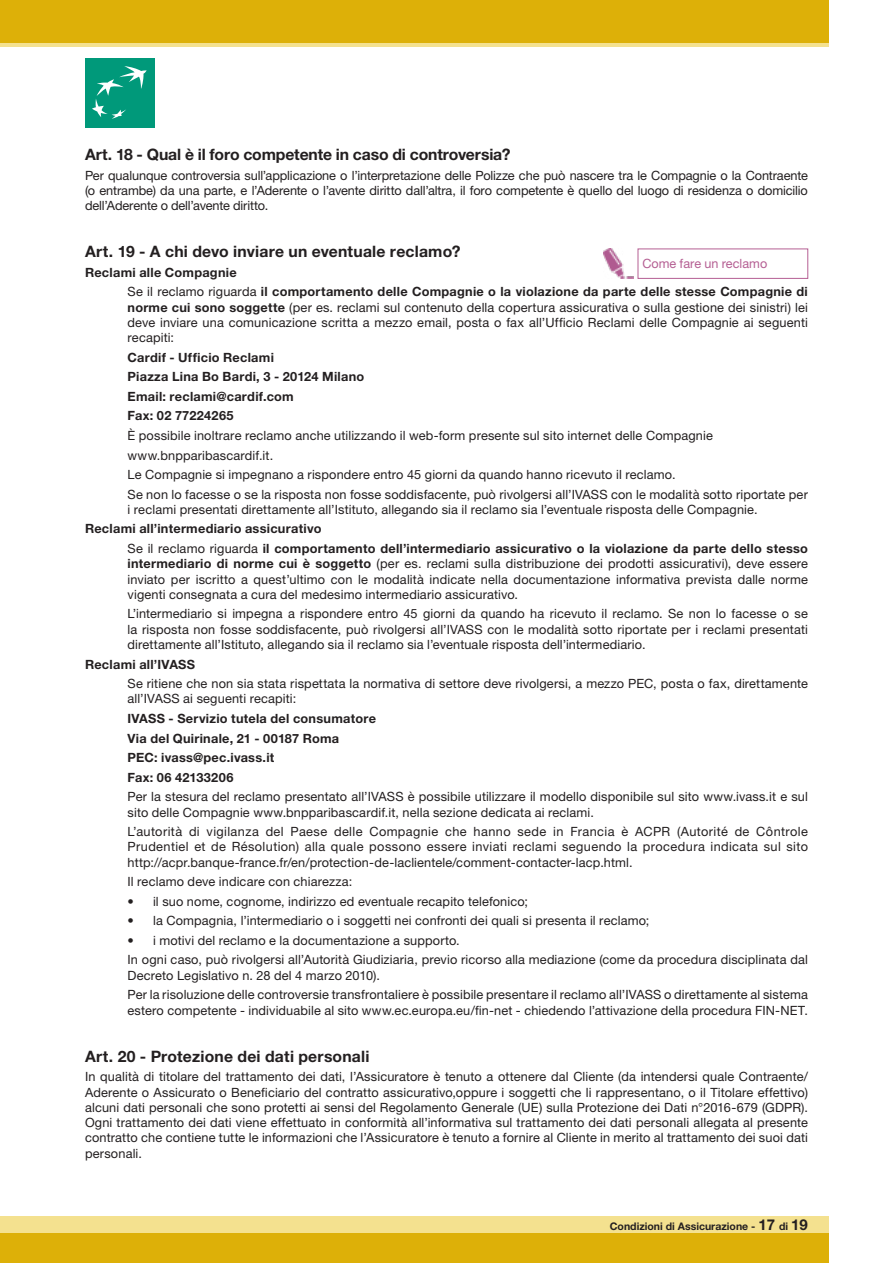
<style>
.page{position:relative;width:893px;height:1263px;background:#fff}
.page>*{position:absolute;margin:0;border:0;box-sizing:border-box;transform-origin:0 0}
.t1{font:700 15.75px "Helvetica Neue LT Std";letter-spacing:.01em;color:#231f20}
.t2{font:700 15.75px "Helvetica Neue LT Std";letter-spacing:-.01em;color:#231f20}
.t3{font:12.75px/15.3px "Helvetica Neue LT Std";letter-spacing:.01em;color:#231f20;text-align:justify}
.t4{font:700 12.75px/19.5px "Helvetica Neue LT Std";letter-spacing:.02em;color:#231f20}
.t5{font:12.75px "Helvetica Neue LT Std";color:#b55f93}
.t6{font:700 10.5px "Helvetica Neue LT Std";color:#231f20}
.s1{font-weight:400}
.s2{font-weight:700}
.s3{font-size:15px}
</style>
<div class="page">
<div style="left:0;top:0;width:829px;height:47px;background:#f4e18f"></div>
<div style="left:0;top:1216px;width:829px;height:47px;background:#f4e18f"></div>
<div style="left:0;top:0;width:829px;height:43px;background:#ddb008"></div>
<div style="left:0;top:1233px;width:829px;height:30px;background:#ddb008"></div>
<div style="left:85px;top:58px;width:69px;height:70px;background:#00997a"></div>
<svg style="left:92px;top:66px;width:55px;height:53px"></svg>
<img style="left:604px;top:249px;width:30px;height:30px">
<div style="left:638px;top:249px;width:170px;height:30px;border:1px solid #b55f93"></div>
<p class="t2" style="left:85px;top:145px;width:427px">Art. 18 - Qual è il foro competente in caso di controversia?</p>
<p class="t3" style="left:85px;top:167px;width:724px">Per qualunque controversia sull’applicazione o l’interpretazione delle Polizze che può nascere tra le Compagnie o la Contraente (o entrambe) da una parte, e l’Aderente o l’avente diritto dall’altra, il foro competente è quello del luogo di residenza o domicilio dell’Aderente o dell’avente diritto.</p>
<p class="t1" style="left:85px;top:242px;width:377px">Art. 19 - A chi devo inviare un eventuale reclamo?</p>
<p class="t4" style="left:128px;top:262px;width:682px;text-indent:-43px">Reclami alle Compagnie<br><span class="s1">Se il reclamo riguarda</span> il comportamento delle Compagnie o la violazione da parte delle stesse Compagnie di</p>
<p class="t3" style="left:128px;top:299px;width:682px"><span class="s2">norme cui sono soggette</span> (per es. reclami sul contenuto della copertura assicurativa o sulla gestione dei sinistri) lei deve inviare una comunicazione scritta a mezzo email, posta o fax all’Ufficio Reclami delle Compagnie ai seguenti recapiti:</p>
<p class="t4" style="left:128px;top:347px;width:238px">Cardif - Ufficio Reclami<br>Piazza Lina Bo Bardi, 3 - 20124 Milano<br>Email: reclami@cardif.com<br>Fax: 02 77224265</p>
<p class="t3" style="left:128px;top:425px;width:682px;line-height:19.5px;text-align:left">È possibile inoltrare reclamo anche utilizzando il web-form presente sul sito internet delle Compagnie www.bnpparibascardif.it.<br>Le Compagnie si impegnano a rispondere entro 45 giorni da quando hanno ricevuto il reclamo.<br>Se non lo facesse o se la risposta non fosse soddisfacente, può rivolgersi all’IVASS con le modalità sotto riportate per</p>
<p class="t3" style="left:128px;top:501px;width:631px">i reclami presentati direttamente all’Istituto, allegando sia il reclamo sia l’eventuale risposta delle Compagnie.</p>
<p class="t4" style="left:128px;top:519px;width:682px;text-indent:-43px">Reclami all’intermediario assicurativo<br><span class="s1">Se il reclamo riguarda</span> il comportamento dell’intermediario assicurativo o la violazione da parte dello stesso</p>
<p class="t3" style="left:128px;top:556px;width:682px"><span class="s2">intermediario di norme cui è soggetto</span> (per es. reclami sulla distribuzione dei prodotti assicurativi), deve essere inviato per iscritto a quest’ultimo con le modalità indicate nella documentazione informativa prevista dalle norme vigenti consegnata a cura del medesimo intermediario assicurativo.</p>
<p class="t3" style="left:128px;top:606px;width:682px">L’intermediario si impegna a rispondere entro 45 giorni da quando ha ricevuto il reclamo. Se non lo facesse o se la risposta non fosse soddisfacente, può rivolgersi all’IVASS con le modalità sotto riportate per i reclami presentati direttamente all’Istituto, allegando sia il reclamo sia l’eventuale risposta dell’intermediario.</p>
<p class="t4" style="left:85px;top:654px;width:112px">Reclami all’IVASS</p>
<p class="t3" style="left:128px;top:676px;width:682px">Se ritiene che non sia stata rispettata la normativa di settore deve rivolgersi, a mezzo PEC, posta o fax, direttamente all’IVASS ai seguenti recapiti:</p>
<p class="t4" style="left:128px;top:708px;width:250px">IVASS - Servizio tutela del consumatore<br>Via del Quirinale, 21 - 00187 Roma<br>PEC: ivass@pec.ivass.it<br>Fax: 06 42133206</p>
<p class="t3" style="left:128px;top:789px;width:682px">Per la stesura del reclamo presentato all’IVASS è possibile utilizzare il modello disponibile sul sito www.ivass.it e sul sito delle Compagnie www.bnpparibascardif.it, nella sezione dedicata ai reclami.</p>
<p class="t3" style="left:128px;top:824px;width:682px">L’autorità di vigilanza del Paese delle Compagnie che hanno sede in Francia è ACPR (Autorité de Côntrole Prudentiel et de Résolution) alla quale possono essere inviati reclami seguendo la procedura indicata sul sito http://acpr.banque-france.fr/en/protection-de-laclientele/comment-contacter-lacp.html.</p>
<p class="t3" style="left:128px;top:874px;width:226px">Il reclamo deve indicare con chiarezza:</p>
<p class="t3" style="left:128px;top:893px;width:402px">• il suo nome, cognome, indirizzo ed eventuale recapito telefonico;</p>
<p class="t3" style="left:128px;top:913px;width:523px">• la Compagnia, l’intermediario o i soggetti nei confronti dei quali si presenta il reclamo;</p>
<p class="t3" style="left:128px;top:930px;width:682px;line-height:19.5px">• i motivi del reclamo e la documentazione a supporto.<br>In ogni caso, può rivolgersi all’Autorità Giudiziaria, previo ricorso alla mediazione (come da procedura disciplinata dal</p>
<p class="t3" style="left:128px;top:965px;width:682px;line-height:19.5px">Decreto Legislativo n. 28 del 4 marzo 2010).<br>Per la risoluzione delle controversie transfrontaliere è possibile presentare il reclamo all’IVASS o direttamente al sistema</p>
<p class="t3" style="left:128px;top:1002px;width:682px">estero competente ‐ individuabile al sito www.ec.europa.eu/fin‐net ‐ chiedendo l’attivazione della procedura FIN‐NET.</p>
<p class="t1" style="left:85px;top:1046px;width:286px">Art. 20 - Protezione dei dati personali</p>
<p class="t3" style="left:85px;top:1069px;width:724px">In qualità di titolare del trattamento dei dati, l’Assicuratore è tenuto a ottenere dal Cliente (da intendersi quale Contraente/ Aderente o Assicurato o Beneficiario del contratto assicurativo,oppure i soggetti che li rappresentano, o il Titolare effettivo) alcuni dati personali che sono protetti ai sensi del Regolamento Generale (UE) sulla Protezione dei Dati n°2016-679 (GDPR).<br>Ogni trattamento dei dati viene effettuato in conformità all’informativa sul trattamento dei dati personali allegata al presente contratto che contiene tutte le informazioni che l’Assicuratore è tenuto a fornire al Cliente in merito al trattamento dei suoi dati personali.</p>
<p class="t5" style="left:642px;top:256px;width:126px">Come fare un reclamo</p>
<p class="t6" style="left:610px;top:1220px;width:200px">Condizioni di Assicurazione - <span class="s3">17</span> di <span class="s3">19</span></p>
</div>
